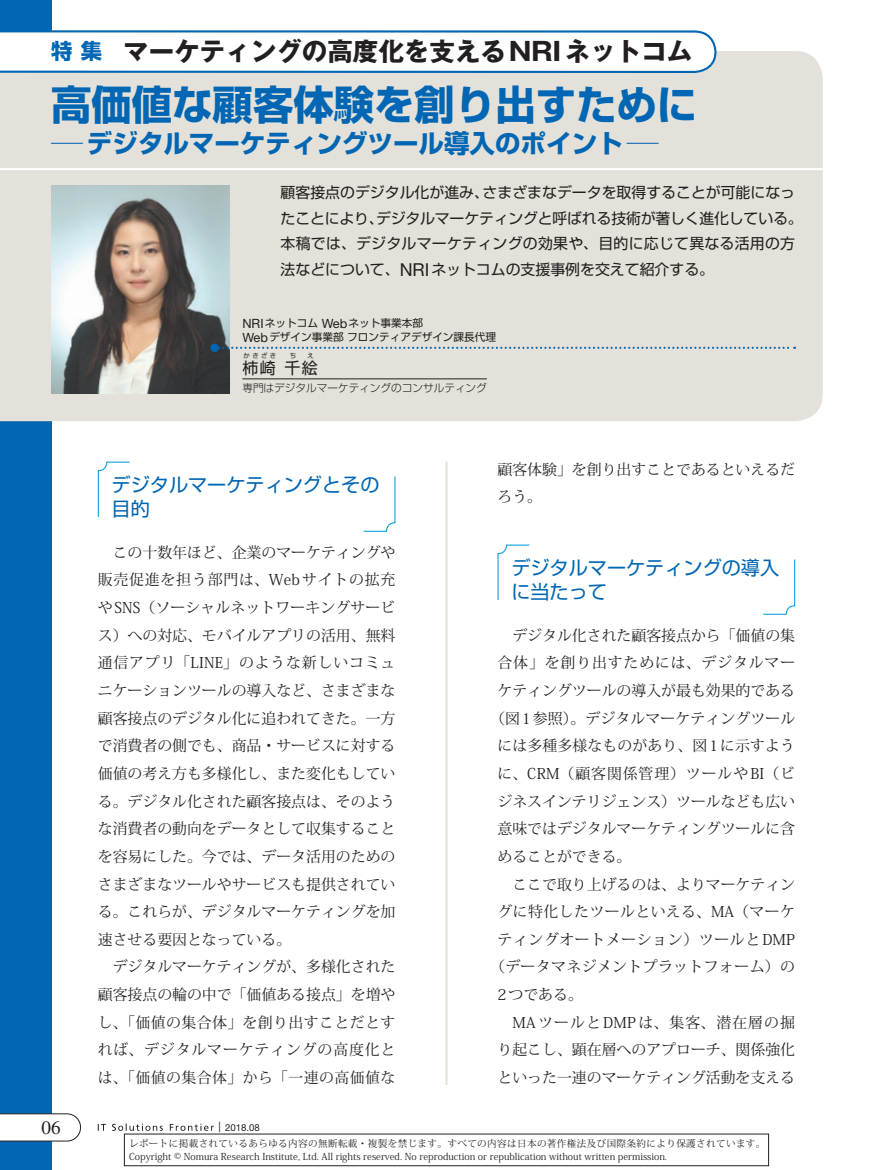
<style>
.page{position:relative;width:893px;height:1170px;background:#fff}
.page>*{position:absolute;margin:0;border:0;box-sizing:border-box;transform-origin:0 0}
.t1{font:700 40.35px "Shin Go Pro";color:#0166b3}
.t2{font:700 25.5px "Gothic MB101 Pro";color:#231f20}
.t3{font:700 25.5px "Shin Go Pro";color:#0166b3;scale:1.25 1}
.t4{font:19.2px/23.4px "Shin Go Pro";color:#0166b3}
.t5{font:19.2px "Times LT Std";color:#231f20}
.t6{font:15.9px "Shin Go Pro";color:#231f20}
.t7{font:14.85px/27.6px "Koz Min Std";color:#231f20}
.t8{font:14.85px/25.5px "Shin Go Pro";color:#231f20}
.t9{font:14.85px "Koz Min Std";letter-spacing:.06em;color:#231f20}
.t10{font:14.85px "Koz Min Std";letter-spacing:.03em;color:#231f20}
.t11{font:14.85px "Koz Min Std";letter-spacing:.04em;color:#231f20}
.t12{font:14.85px "Koz Min Std";letter-spacing:.025em;color:#231f20}
.t13{font:14.85px "Koz Min Std";letter-spacing:.075em;color:#231f20}
.t14{font:10.65px/13.8px "Shin Go Pro";color:#231f20}
.t15{font:300 10.65px "Shin Go Pro";color:#231f20}
.t16{font:9.6px/12.8px "Koz Min Pro";color:#231f20}
.t17{font:9.6px "Helvetica Neue LT Std";color:#231f20}
.t18{font:6.45px "Shin Go Pro";color:#231f20}
.s1{font-family:"Shin Go Pro";font-size:21.3px;color:#0166b3}
.s2{font-family:"Helvetica Neue LT Std";font-size:17.85px}
.s3{font-family:"Helvetica Neue LT Std";font-size:12.75px}
.s4{font-size:10.65px}
</style>
<div class="page">
<div style="left:0;top:0;width:51px;height:1169px;background:#0166b3"></div>
<svg style="left:0;top:1113px;width:81px;height:28px"></svg>
<div style="left:0;top:51px;width:823px;height:370px;background:#e3e1d9"></div>
<svg style="left:98px;top:1124px;width:8px;height:6px"></svg>
<svg style="left:112px;top:1123px;width:51px;height:7px"></svg>
<svg style="left:170px;top:1123px;width:44px;height:7px"></svg>
<hr style="left:445px;top:461px;width:3px;height:623px;background:#e3e1d9">
<svg style="left:0;top:29px;width:718px;height:45px"></svg>
<hr style="left:0;top:168px;width:823px;height:2px;background:#fff">
<svg style="left:363px;top:476px;width:33px;height:56px"></svg>
<svg style="left:97px;top:461px;width:33px;height:56px"></svg>
<svg style="left:763px;top:559px;width:33px;height:56px"></svg>
<svg style="left:497px;top:544px;width:33px;height:56px"></svg>
<hr style="left:242px;top:378px;width:245px;height:1px;background:#231f20">
<img style="left:51px;top:185px;width:179px;height:208px">
<svg style="left:219px;top:347px;width:576px;height:2px"></svg>
<div style="left:210px;top:343px;width:9px;height:9px;background:#0166b3;border-radius:50%"></div>
<h2 class="t2" style="left:51px;top:30px;width:643px"><span class="s1">特集</span> マーケティングの高度化を支えるNRIネットコム</h2>
<h1 class="t1" style="left:51px;top:72px;width:648px">高価値な顧客体験を創り出すために</h1>
<h2 class="t3" style="left:51px;top:123px;width:487px">─デジタルマーケティングツール導入のポイント ─</h2>
<p class="t8" style="left:281px;top:178px;width:523px">顧客接点のデジタル化が進み、さまざまなデータを取得することが可能になったことにより、デジタルマーケティングと呼ばれる技術が著しく進化している。本稿では、デジタルマーケティングの効果や、目的に応じて異なる活用の方法などについて、<span class="s2">NRI</span>ネットコムの支援事例を交えて紹介する。</p>
<p class="t14" style="left:242px;top:315px;width:255px"><span class="s3">NRI</span>ネットコム <span class="s3">Web</span>ネット事業本部<br><span class="s3">Web</span>デザイン事業部フロンティアデザイン課長代理</p>
<p class="t6" style="left:242px;top:354px;width:77px">柿崎千絵</p>
<p class="t18" style="left:244px;top:350px;width:34px">かきざき</p>
<p class="t18" style="left:290px;top:350px;width:8px">ち</p>
<p class="t18" style="left:307px;top:350px;width:8px">え</p>
<p class="t15" style="left:242px;top:379px;width:246px">専門はデジタルマーケティングのコンサルティング</p>
<p class="t4" style="left:112px;top:471px;width:269px">デジタルマーケティングとその目的</p>
<p class="t7" style="left:98px;top:538px;width:299px">　この十数年ほど、企業のマーケティングや販売促進を担う部門は、Webサイトの拡充やSNS（ソーシャルネットワーキングサービス）への対応、モバイルアプリの活用、無料通信アプリ「LINE」のような新しいコミュニケーションツールの導入など、さまざまな顧客接点のデジタル化に追われてきた。一方で消費者の側でも、商品・サービスに対する価値の考え方も多様化し、また変化もしている。デジタル化された顧客接点は、そのような消費者の動向をデータとして収集することを容易にした。今では、データ活用のためのさまざまなツールやサービスも提供されている。これらが、デジタルマーケティングを加速させる要因となっている。<br>　デジタルマーケティングが、多様化された顧客接点の輪の中で「価値ある接点」を増やし、「価値の集合体」を創り出すことだとすれば、デジタルマーケティングの高度化とは、「価値の集合体」から「一連の高価値な</p>
<p class="t5" style="left:41px;top:1116px;width:21px">06</p>
<p class="t17" style="left:218px;top:1121px;width:43px"><span class="s4">|</span> 2018.08</p>
<p class="t7" style="left:497px;top:455px;width:299px">顧客体験」を創り出すことであるといえるだろう。</p>
<p class="t4" style="left:511px;top:554px;width:269px">デジタルマーケティングの導入に当たって</p>
<p class="t7" style="left:497px;top:621px;width:299px">　デジタル化された顧客接点から「価値の集</p>
<p class="t9" style="left:497px;top:653px;width:299px">合体」を創り出すためには、デジタルマー</p>
<p class="t7" style="left:497px;top:676px;width:299px">ケティングツールの導入が最も効果的である</p>
<p class="t7" style="left:490px;top:704px;width:307px">（図1参照）。デジタルマーケティングツール</p>
<p class="t7" style="left:497px;top:732px;width:299px">には多種多様なものがあり、図1に示すよう</p>
<p class="t9" style="left:497px;top:764px;width:299px">に、CRM（顧客関係管理）ツールやBI（ビ</p>
<p class="t7" style="left:497px;top:787px;width:299px">ジネスインテリジェンス）ツールなども広い</p>
<p class="t7" style="left:497px;top:815px;width:299px">意味ではデジタルマーケティングツールに含</p>
<p class="t7" style="left:497px;top:842px;width:135px">めることができる。</p>
<p class="t7" style="left:497px;top:870px;width:299px">　ここで取り上げるのは、よりマーケティン</p>
<p class="t10" style="left:497px;top:902px;width:299px">グに特化したツールといえる、MA（マーケ</p>
<p class="t11" style="left:497px;top:930px;width:299px">ティングオートメーション）ツールとDMP</p>
<p class="t12" style="left:490px;top:957px;width:306px">（データマネジメントプラットフォーム）の</p>
<p class="t7" style="left:497px;top:980px;width:87px">2つである。</p>
<p class="t13" style="left:497px;top:1013px;width:299px">　MAツールとDMPは、集客、潜在層の掘</p>
<p class="t7" style="left:497px;top:1036px;width:299px">り起こし、顕在層へのアプローチ、関係強化</p>
<p class="t7" style="left:497px;top:1063px;width:299px">といった一連のマーケティング活動を支える</p>
<p class="t16" style="left:129px;top:1136px;width:638px">レポートに掲載されているあらゆる内容の無断転載・複製を禁じます。すべての内容は日本の著作権法及び国際条約により保護されています。<br>Copyright © Nomura Research Institute, Ltd. All rights reserved. No reproduction or republication without written permission.</p>
</div>
